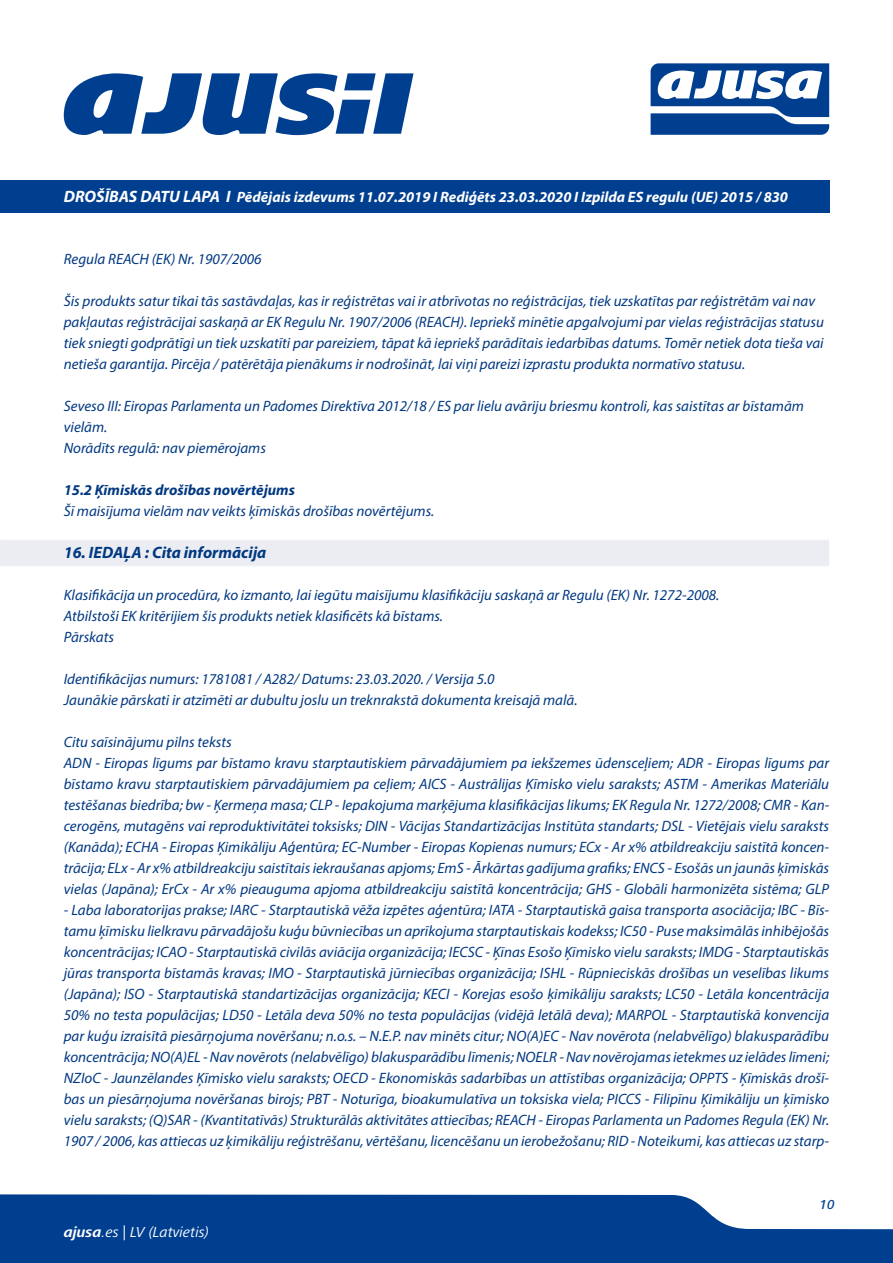
<style>
.page{position:relative;width:893px;height:1263px;background:#fff}
.page>*{position:absolute;margin:0;border:0;box-sizing:border-box;transform-origin:0 0}
.t1{font:italic 700 16.5px "Myriad Pro";color:#003882}
.t2{font:italic 15px/21px "Myriad Pro";color:#003882}
.t3{font:italic 700 15px "Myriad Pro";color:#fff}
.t4{font:italic 700 15px "Myriad Pro";color:#003882}
.t5{font:italic 15px "Frutiger Next LT";color:#fff}
.t6{font:italic 500 13.5px "Frutiger Next LT";color:#003f90}
.s1{font-size:16.5px}
.s2{font-weight:700}
</style>
<div class="page">
<svg style="left:0;top:1194px;width:893px;height:69px;background:#1c549c"></svg>
<svg style="left:651px;top:63px;width:178px;height:72px"></svg>
<svg style="left:64px;top:73px;width:350px;height:62px"></svg>
<div style="left:0;top:180px;width:829px;height:33px;background:#003f90"></div>
<div style="left:0;top:540px;width:829px;height:26px;background:#ebedf2"></div>
<p class="t3" style="left:64px;top:187px;width:726px"><span class="s1">DROŠĪBAS DATU LAPA I</span> Pēdējais izdevums 11.07.2019 I Rediģēts 23.03.2020 I Izpilda ES regulu (UE) 2015 / 830</p>
<p class="t2" style="left:64px;top:248px;width:199px">Regula REACH (EK) Nr. 1907/2006</p>
<p class="t2" style="left:64px;top:290px;width:762px">Šis produkts satur tikai tās sastāvdaļas, kas ir reģistrētas vai ir atbrīvotas no reģistrācijas, tiek uzskatītas par reģistrētām vai nav pakļautas reģistrācijai saskaņā ar EK Regulu Nr. 1907/2006 (REACH). Iepriekš minētie apgalvojumi par vielas reģistrācijas statusu tiek sniegti godprātīgi un tiek uzskatīti par pareiziem, tāpat kā iepriekš parādītais iedarbības datums. Tomēr netiek dota tieša vai netieša garantija. Pircēja / patērētāja pienākums ir nodrošināt, lai viņi pareizi izprastu produkta normatīvo statusu.</p>
<p class="t2" style="left:64px;top:395px;width:742px">Seveso III: Eiropas Parlamenta un Padomes Direktīva 2012/18 / ES par lielu avāriju briesmu kontroli, kas saistītas ar bīstamām vielām.<br>Norādīts regulā: nav piemērojams</p>
<p class="t4" style="left:64px;top:480px;width:233px">15.2 Ķīmiskās drošības novērtējums</p>
<p class="t2" style="left:64px;top:500px;width:372px">Šī maisījuma vielām nav veikts ķīmiskās drošības novērtējums.</p>
<p class="t1" style="left:64px;top:542px;width:204px">16. IEDAĻA : Cita informācija</p>
<p class="t2" style="left:64px;top:584px;width:657px">Klasifikācija un procedūra, ko izmanto, lai iegūtu maisījumu klasifikāciju saskaņā ar Regulu (EK) Nr. 1272-2008.<br>Atbilstoši EK kritērijiem šis produkts netiek klasificēts kā bīstams.<br>Pārskats</p>
<p class="t2" style="left:64px;top:668px;width:515px">Identifikācijas numurs: 1781081 / A282/ Datums: 23.03.2020. / Versija 5.0<br>Jaunākie pārskati ir atzīmēti ar dubultu joslu un treknrakstā dokumenta kreisajā malā.</p>
<p class="t2" style="left:64px;top:731px;width:767px">Citu saīsinājumu pilns teksts<br>ADN - Eiropas līgums par bīstamo kravu starptautiskiem pārvadājumiem pa iekšzemes ūdensceļiem; ADR - Eiropas līgums par bīstamo kravu starptautiskiem pārvadājumiem pa ceļiem; AICS - Austrālijas Ķīmisko vielu saraksts; ASTM - Amerikas Materiālu testēšanas biedrība; bw - Ķermeņa masa; CLP - Iepakojuma marķējuma klasifikācijas likums; EK Regula Nr. 1272/2008; CMR - Kan&shy;cerogēns, mutagēns vai reproduktivitātei toksisks; DIN - Vācijas Standartizācijas Institūta standarts; DSL - Vietējais vielu saraksts (Kanāda); ECHA - Eiropas Ķimikāliju Aģentūra; EC-Number - Eiropas Kopienas numurs; ECx - Ar x% atbildreakciju saistītā koncen&shy;trācija; ELx - Ar x% atbildreakciju saistītais iekraušanas apjoms; EmS - Ārkārtas gadījuma grafiks; ENCS - Esošās un jaunās ķīmiskās vielas (Japāna); ErCx - Ar x% pieauguma apjoma atbildreakciju saistītā koncentrācija; GHS - Globāli harmonizēta sistēma; GLP</p>
<p class="t2" style="left:64px;top:899px;width:767px;text-align:justify">- Laba laboratorijas prakse; IARC - Starptautiskā vēža izpētes aģentūra; IATA - Starptautiskā gaisa transporta asociācija; IBC - Bīs&shy;tamu ķīmisku lielkravu pārvadājošu kuģu būvniecības un aprīkojuma starptautiskais kodekss; IC50 - Puse maksimālās inhibējošās koncentrācijas; ICAO - Starptautiskā civilās aviācija organizācija; IECSC - Ķīnas Esošo Ķīmisko vielu saraksts; IMDG - Starptautiskās jūras transporta bīstamās kravas; IMO - Starptautiskā jūrniecības organizācija; ISHL - Rūpnieciskās drošības un veselības likums (Japāna); ISO - Starptautiskā standartizācijas organizācija; KECI - Korejas esošo ķimikāliju saraksts; LC50 - Letāla koncentrācija 50% no testa populācijas; LD50 - Letāla deva 50% no testa populācijas (vidējā letālā deva); MARPOL - Starptautiskā konvencija par kuģu izraisītā piesārņojuma novēršanu; n.o.s. – N.E.P. nav minēts citur; NO(A)EC - Nav novērota (nelabvēlīgo) blakusparādību koncentrācija; NO(A)EL - Nav novērots (nelabvēlīgo) blakusparādību līmenis; NOELR - Nav novērojamas ietekmes uz ielādes līmeni; NZIoC - Jaunzēlandes Ķīmisko vielu saraksts; OECD - Ekonomiskās sadarbības un attīstības organizācija; OPPTS - Ķīmiskās drošī&shy;bas un piesārņojuma novēršanas birojs; PBT - Noturīga, bioakumulatīva un toksiska viela; PICCS - Filipīnu Ķimikāliju un ķīmisko vielu saraksts; (Q)SAR - (Kvantitatīvās) Strukturālās aktivitātes attiecības; REACH - Eiropas Parlamenta un Padomes Regula (EK) Nr.<br>1907 / 2006, kas attiecas uz ķimikāliju reģistrēšanu, vērtēšanu, licencēšanu un ierobežošanu; RID - Noteikumi, kas attiecas uz starp-</p>
<p class="t5" style="left:64px;top:1223px;width:147px"><span class="s2">ajusa</span>.es | LV (Latvietis)</p>
<p class="t6" style="left:820px;top:1197px;width:17px">10</p>
</div>
